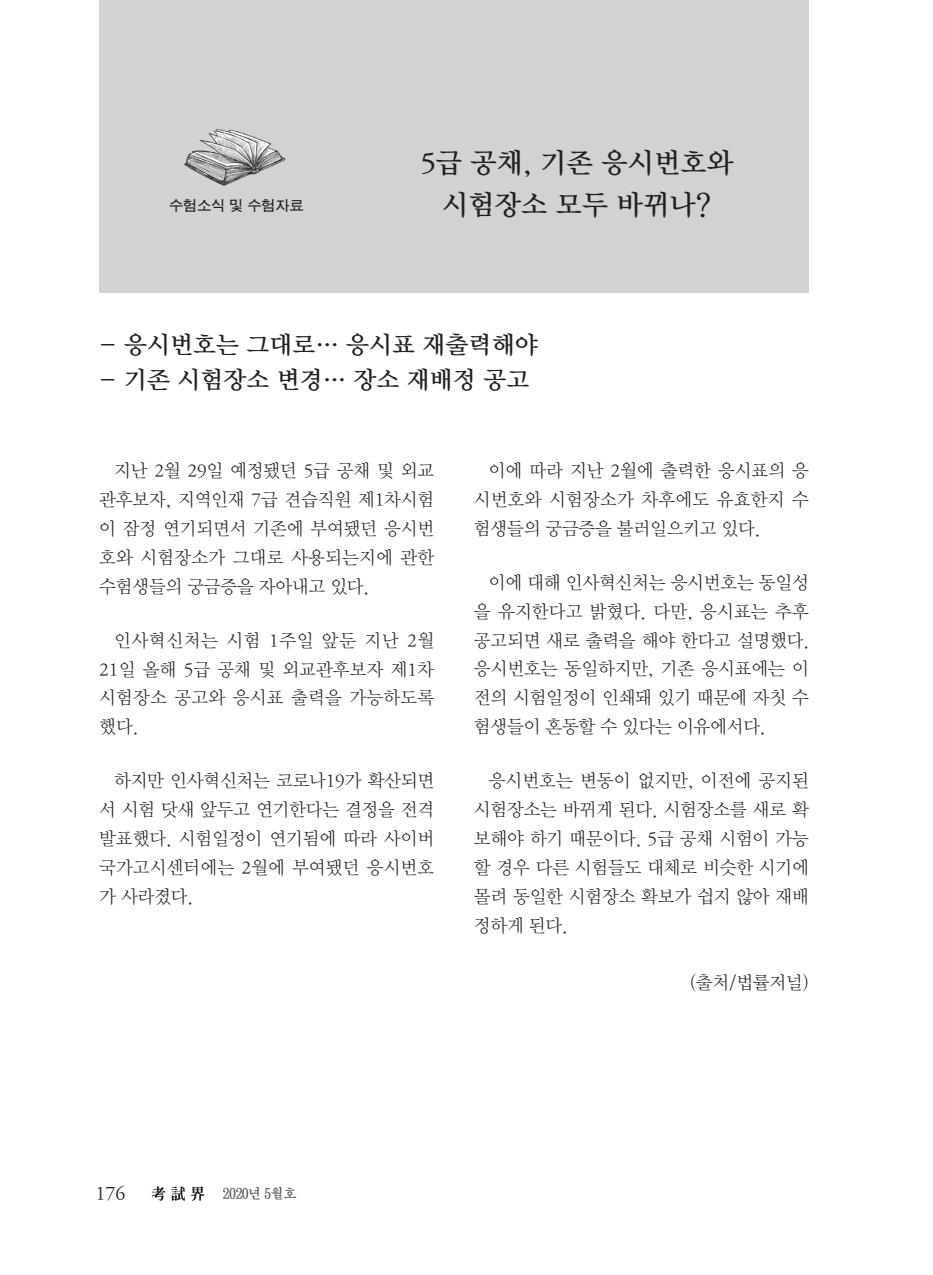
<style>
.page{position:relative;width:933px;height:1275px;background:#fff}
.page>*{position:absolute;margin:0;border:0;box-sizing:border-box;transform-origin:0 0}
.t1{font:28px/42px "DX Nmu Std 40";color:#231f20;text-align:center}
.t2{font:24.5px "DX Nmu Std 40";color:#231f20}
.t3{font:19.25px "DX Nmu Std 30";color:#231f20}
.t4{font:18.38px/28.9px "DX Nmu Std 20";letter-spacing:-.005em;color:#231f20;text-align:justify}
.t5{font:14px "D Xgo Std 40";color:#231f20}
.t6{font:14px "D Xmu Std 40";letter-spacing:-.05em;color:#5a5a5d;scale:.95 1}
</style>
<div class="page">
<svg style="left:152px;top:1186px;width:13px;height:15px"></svg>
<svg style="left:171px;top:1186px;width:14px;height:15px"></svg>
<svg style="left:191px;top:1186px;width:14px;height:15px"></svg>
<div style="left:99px;top:0;width:710px;height:293px;background:#d1d2d4"></div>
<img style="left:184px;top:129px;width:102px;height:57px">
<p class="t5" style="left:169px;top:198px;width:136px">수험소식 및 수험자료</p>
<h1 class="t1" style="left:421px;top:143px;width:314px">5급 공채, 기존 응시번호와 시험장소 모두 바뀌나?</h1>
<h2 class="t2" style="left:99px;top:332px;width:440px">- 응시번호는 그대로… 응시표 재출력해야</h2>
<h2 class="t2" style="left:99px;top:367px;width:431px">- 기존 시험장소 변경… 장소 재배정 공고</h2>
<p class="t4" style="left:99px;top:457px;width:336px;text-indent:15px">지난 2월 29일 예정됐던 5급 공채 및 외교 관후보자, 지역인재 7급 견습직원 제1차시험 이 잠정 연기되면서 기존에 부여됐던 응시번 호와 시험장소가 그대로 사용되는지에 관한 수험생들의 궁금증을 자아내고 있다.</p>
<p class="t4" style="left:99px;top:626px;width:336px;text-indent:15px">인사혁신처는 시험 1주일 앞둔 지난 2월 21일 올해 5급 공채 및 외교관후보자 제1차 시험장소 공고와 응시표 출력을 가능하도록 했다.</p>
<p class="t4" style="left:99px;top:767px;width:336px;text-indent:15px">하지만 인사혁신처는 코로나19가 확산되면 서 시험 닷새 앞두고 연기한다는 결정을 전격 발표했다. 시험일정이 연기됨에 따라 사이버 국가고시센터에는 2월에 부여됐던 응시번호 가 사라졌다.</p>
<p class="t4" style="left:474px;top:457px;width:336px;text-indent:15px">이에 따라 지난 2월에 출력한 응시표의 응 시번호와 시험장소가 차후에도 유효한지 수 험생들의 궁금증을 불러일으키고 있다.</p>
<p class="t4" style="left:474px;top:568px;width:336px;text-indent:15px">이에 대해 인사혁신처는 응시번호는 동일성 을 유지한다고 밝혔다. 다만, 응시표는 추후 공고되면 새로 출력을 해야 한다고 설명했다. 응시번호는 동일하지만, 기존 응시표에는 이 전의 시험일정이 인쇄돼 있기 때문에 자칫 수 험생들이 혼동할 수 있다는 이유에서다.</p>
<p class="t4" style="left:474px;top:767px;width:336px;text-indent:15px">응시번호는 변동이 없지만, 이전에 공지된 시험장소는 바뀌게 된다. 시험장소를 새로 확 보해야 하기 때문이다. 5급 공채 시험이 가능 할 경우 다른 시험들도 대체로 비슷한 시기에 몰려 동일한 시험장소 확보가 쉽지 않아 재배 정하게 된다.</p>
<p class="t4" style="left:690px;top:969px;width:121px">(출처/법률저널)</p>
<p class="t3" style="left:95px;top:1184px;width:31px">176</p>
<p class="t6" style="left:222px;top:1186px;width:80px">2020년 5월호</p>
</div>
